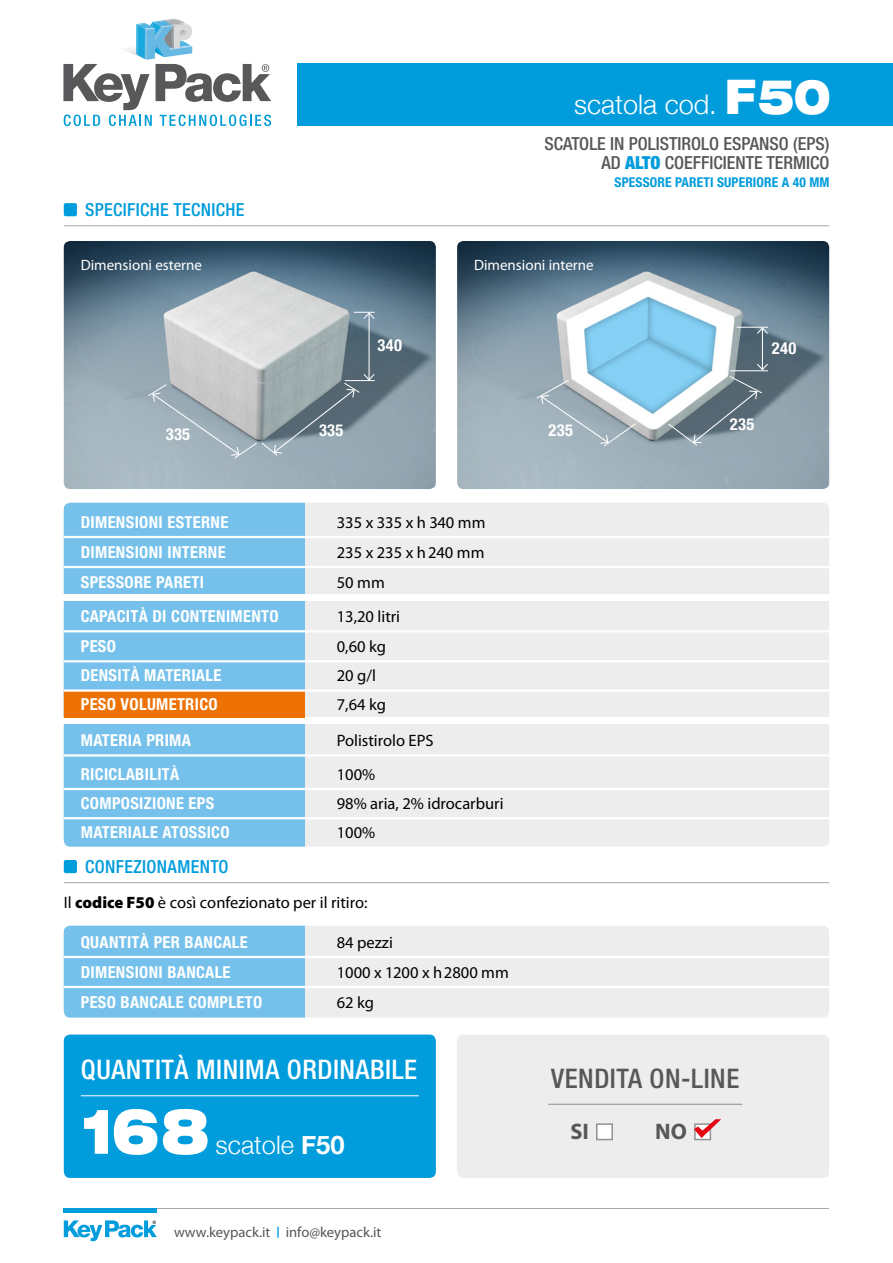
<style>
.page{position:relative;width:893px;height:1263px;background:#fff}
.page>*{position:absolute;margin:0;border:0;box-sizing:border-box;transform-origin:0 0}
.t1{font:900 expanded 63px "Helvetica Neue";color:#fff;scale:.8 1}
.t2{font:900 expanded 48px "Helvetica Neue";color:#fff;scale:.8 1}
.t3{font:500 condensed 27px "Helvetica Neue";letter-spacing:.02em;color:#fff}
.t4{font:500 condensed 27px "Helvetica Neue";letter-spacing:.02em;color:#575756}
.t5{font:300 27px "Helvetica Neue";color:#fff}
.t6{font:300 25.5px "Helvetica Neue";color:#fff}
.t7{font:700 22.5px "Myriad Pro";color:#575756}
.t8{font:500 condensed 18px/19.5px "Helvetica Neue";color:#575756;text-align:right}
.t9{font:500 condensed 18px "Helvetica Neue";letter-spacing:.02em;color:#009cdc}
.t10{font:700 condensed 16.5px "Helvetica Neue";letter-spacing:.02em;color:#fff}
.t11{font:16.5px "Myriad Pro";color:#000}
.t12{font:15px "Myriad Pro";color:#fff}
.t13{font:14.55px "Myriad Pro";color:#575756}
.t14{font:700 condensed 13.5px "Helvetica Neue";letter-spacing:.01em;color:#009cdc}
.s1{font-weight:900;color:#009cdc}
.s2{font-weight:900}
.s3{font-weight:700}
.s4{font-weight:900;font-size:10.95px;color:#009cdc}
</style>
<div class="page">
<hr style="left:64px;top:1208px;width:765px;height:1px;background:#a8a8a7">
<svg style="left:64px;top:1220px;width:93px;height:21px"></svg>
<div style="left:64px;top:1208px;width:93px;height:5px;background:#009cdc"></div>
<div style="left:64px;top:1034px;width:372px;height:144px;background:#009cdc;border-radius:6px"></div>
<div style="left:64px;top:203px;width:13px;height:13px;background:#009cdc;border-radius:2px"></div>
<div style="left:64px;top:860px;width:13px;height:13px;background:#009cdc;border-radius:2px"></div>
<img style="left:64px;top:241px;width:372px;height:248px">
<img style="left:457px;top:241px;width:372px;height:248px">
<div style="left:64px;top:926px;width:765px;height:91px;background:#ededed;border-radius:6px"></div>
<div style="left:64px;top:926px;width:241px;height:91px;background:#75c1ec"></div>
<div style="left:298px;top:64px;width:595px;height:62px;background:#009cdc"></div>
<svg style="left:63px;top:19px;width:208px;height:107px"></svg>
<div style="left:64px;top:503px;width:765px;height:344px;background:#ededed;border-radius:6px"></div>
<div style="left:64px;top:503px;width:241px;height:344px;background:#75c1ec"></div>
<div style="left:62px;top:594px;width:801px;height:6px;background:#fff"></div>
<div style="left:62px;top:718px;width:801px;height:6px;background:#fff"></div>
<div style="left:64px;top:692px;width:241px;height:26px;background:#ee7203"></div>
<hr style="left:64px;top:536px;width:765px;height:2px;background:#fff">
<hr style="left:64px;top:566px;width:765px;height:2px;background:#fff">
<hr style="left:64px;top:630px;width:765px;height:2px;background:#fff">
<hr style="left:64px;top:660px;width:765px;height:2px;background:#fff">
<hr style="left:64px;top:689px;width:765px;height:3px;background:#fff">
<hr style="left:64px;top:754px;width:765px;height:2px;background:#fff">
<hr style="left:64px;top:788px;width:765px;height:2px;background:#fff">
<hr style="left:64px;top:817px;width:765px;height:2px;background:#fff">
<div style="left:457px;top:1034px;width:372px;height:144px;background:#ededed;border-radius:6px"></div>
<hr style="left:548px;top:1104px;width:194px;height:1px;background:#929292">
<div style="left:596px;top:1123px;width:17px;height:17px;background:#fff;border:2px solid #929292"></div>
<svg style="left:694px;top:1138px;width:17px;height:2px"></svg>
<svg style="left:694px;top:1119px;width:27px;height:19px"></svg>
<hr style="left:64px;top:225px;width:765px;height:1px;background:#a8a8a7">
<hr style="left:81px;top:1095px;width:338px;height:1px;background:#fff">
<hr style="left:64px;top:882px;width:765px;height:1px;background:#a8a8a7">
<hr style="left:64px;top:956px;width:765px;height:2px;background:#fff">
<hr style="left:64px;top:986px;width:765px;height:2px;background:#fff">
<hr style="left:736px;top:327px;width:32px;height:1px;background:#fff">
<hr style="left:369px;top:313px;width:1px;height:67px;background:#fff">
<svg style="left:354px;top:311px;width:22px;height:9px"></svg>
<hr style="left:762px;top:328px;width:1px;height:42px;background:#fff">
<svg style="left:756px;top:326px;width:13px;height:9px"></svg>
<svg style="left:667px;top:363px;width:102px;height:83px;background:#879da9"></svg>
<svg style="left:147px;top:373px;width:229px;height:86px;background:#98a6ac"></svg>
<svg style="left:536px;top:379px;width:101px;height:68px;background:#adbec7"></svg>
<h3 class="t5" style="left:574px;top:83px;width:144px">scatola cod.</h3>
<h2 class="t2" style="left:725px;top:66px;width:134px">F50</h2>
<p class="t9" style="left:85px;top:199px;width:161px">SPECIFICHE TECNICHE</p>
<p class="t8" style="left:544px;top:133px;width:287px">SCATOLE IN POLISTIROLO ESPANSO (EPS)<br>AD <span class="s1">ALTO</span> COEFFICIENTE TERMICO</p>
<p class="t14" style="left:615px;top:174px;width:217px">SPESSORE PARETI SUPERIORE A 40 MM</p>
<p class="t12" style="left:81px;top:256px;width:123px">Dimensioni esterne</p>
<p class="t12" style="left:474px;top:256px;width:121px">Dimensioni interne</p>
<p class="t10" style="left:378px;top:335px;width:26px">340</p>
<p class="t10" style="left:772px;top:339px;width:26px">240</p>
<p class="t10" style="left:166px;top:424px;width:26px">335</p>
<p class="t10" style="left:549px;top:420px;width:26px">235</p>
<p class="t10" style="left:319px;top:420px;width:26px">335</p>
<p class="t10" style="left:81px;top:512px;width:149px">DIMENSIONI ESTERNE</p>
<p class="t11" style="left:337px;top:513px;width:150px">335 x 335 x h 340 mm</p>
<p class="t10" style="left:81px;top:542px;width:146px">DIMENSIONI INTERNE</p>
<p class="t11" style="left:337px;top:543px;width:149px">235 x 235 x h 240 mm</p>
<p class="t10" style="left:81px;top:572px;width:125px">SPESSORE PARETI</p>
<p class="t11" style="left:337px;top:573px;width:49px">50 mm</p>
<p class="t10" style="left:81px;top:606px;width:199px">CAPACITÀ DI CONTENIMENTO</p>
<p class="t11" style="left:337px;top:607px;width:65px">13,20 litri</p>
<p class="t10" style="left:81px;top:636px;width:37px">PESO</p>
<p class="t11" style="left:337px;top:637px;width:51px">0,60 kg</p>
<p class="t10" style="left:81px;top:665px;width:142px">DENSITÀ MATERIALE</p>
<p class="t11" style="left:337px;top:666px;width:41px">20 g/l</p>
<p class="t10" style="left:81px;top:694px;width:138px">PESO VOLUMETRICO</p>
<p class="t11" style="left:337px;top:696px;width:51px">7,64 kg</p>
<p class="t10" style="left:81px;top:730px;width:112px">MATERIA PRIMA</p>
<p class="t11" style="left:337px;top:731px;width:98px">Polistirolo EPS</p>
<p class="t10" style="left:81px;top:764px;width:100px">RICICLABILITÀ</p>
<p class="t11" style="left:337px;top:765px;width:40px">100%</p>
<p class="t10" style="left:81px;top:793px;width:135px">COMPOSIZIONE EPS</p>
<p class="t11" style="left:337px;top:794px;width:168px">98% aria, 2% idrocarburi</p>
<p class="t10" style="left:81px;top:822px;width:150px">MATERIALE ATOSSICO</p>
<p class="t11" style="left:337px;top:823px;width:40px">100%</p>
<p class="t9" style="left:85px;top:856px;width:145px">CONFEZIONAMENTO</p>
<p class="t11" style="left:64px;top:894px;width:305px">Il <span class="s2">codice F50</span> è così confezionato per il ritiro:</p>
<p class="t10" style="left:81px;top:932px;width:168px">QUANTITÀ PER BANCALE</p>
<p class="t11" style="left:337px;top:933px;width:58px">84 pezzi</p>
<p class="t10" style="left:81px;top:962px;width:151px">DIMENSIONI BANCALE</p>
<p class="t11" style="left:337px;top:963px;width:174px">1000 x 1200 x h2800 mm</p>
<p class="t10" style="left:81px;top:992px;width:183px">PESO BANCALE COMPLETO</p>
<p class="t11" style="left:337px;top:993px;width:39px">62 kg</p>
<p class="t10" style="left:730px;top:414px;width:26px">235</p>
<h3 class="t3" style="left:81px;top:1053px;width:338px">QUANTITÀ MINIMA ORDINABILE</h3>
<h1 class="t1" style="left:81px;top:1090px;width:162px">168</h1>
<h3 class="t6" style="left:216px;top:1124px;width:130px">scatole <span class="s3">F50</span></h3>
<p class="t13" style="left:174px;top:1224px;width:209px">www.keypack.it <span class="s4">|</span> info@keypack.it</p>
<h3 class="t4" style="left:551px;top:1062px;width:190px">VENDITA ON-LINE</h3>
<h3 class="t7" style="left:570px;top:1119px;width:20px">SI</h3>
<h3 class="t7" style="left:655px;top:1119px;width:33px">NO</h3>
</div>
